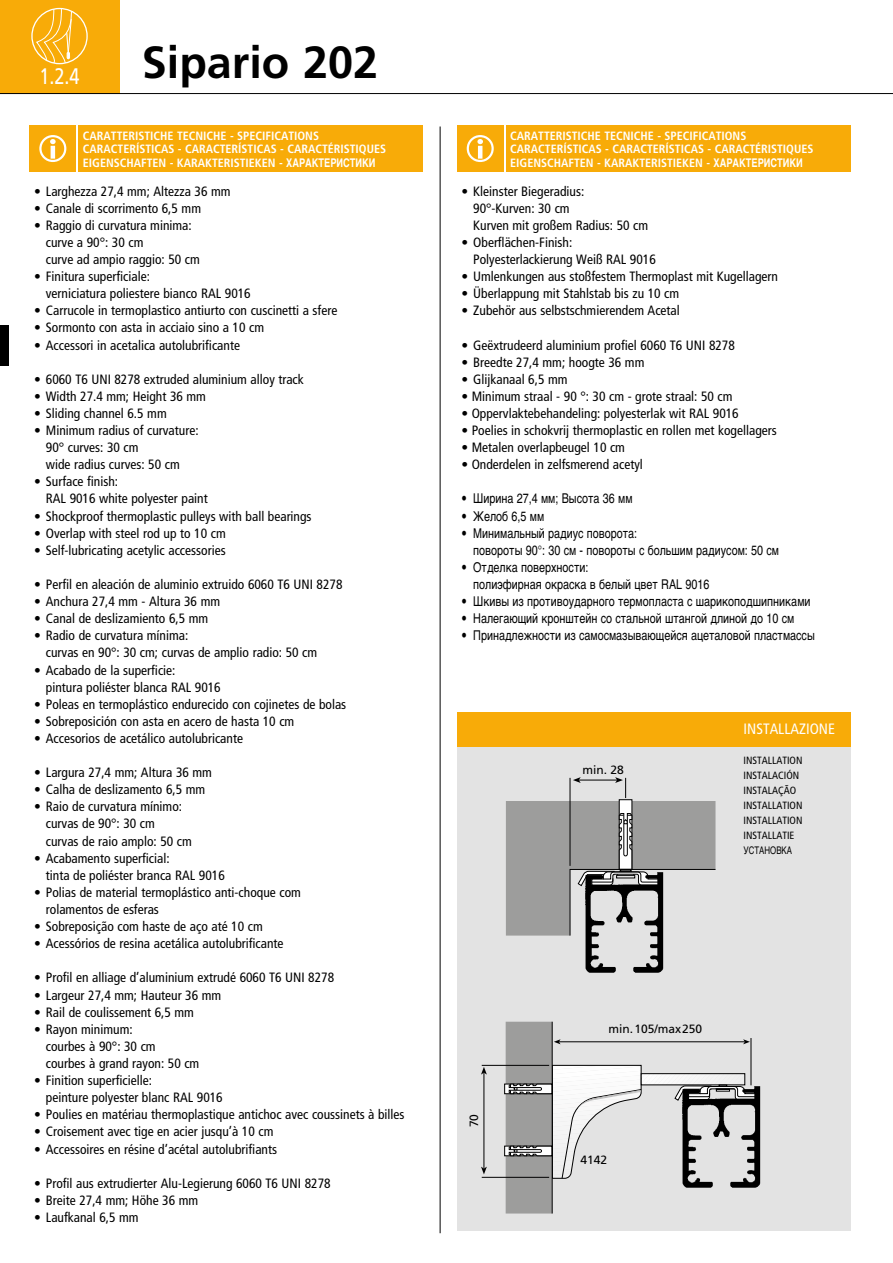
<style>
.page{position:relative;width:893px;height:1263px;background:#fff}
.page>*{position:absolute;margin:0;border:0;box-sizing:border-box;transform-origin:0 0}
.t1{font:700 45px "Frutiger";color:#000}
.t2{font:22.5px "Frutiger";color:#fff;scale:.8 1}
.t3{font:condensed 15px "Frutiger";color:#fff}
.t4{font:condensed 13.5px/17.1px "Frutiger";color:#000}
.t5{font:13.5px/17.1px "Helvetica Cyr Upright";color:#000;scale:.8 1}
.t6{font:700 condensed 12px/13.5px "Frutiger";color:#fff}
.t7{font:12px "Frutiger";color:#000}
.t8{font:condensed 10.5px/15px "Frutiger";color:#000}
.t9{font:10.5px "Helvetica Cyr Upright";color:#000;scale:.75 1}
.s1{font-family:"Helvetica Cyr";font-stretch:normal}
</style>
<div class="page">
<div style="left:0;top:325px;width:9px;height:40px;background:#000"></div>
<div style="left:0;top:0;width:119px;height:94px;background:#f8ab08"></div>
<svg style="left:32px;top:9px;width:40px;height:55px"></svg>
<hr style="left:0;top:93px;width:893px;height:1px;background:#000">
<div style="left:457px;top:746px;width:393px;height:485px;background:#e3e3e3"></div>
<img style="left:585px;top:936px;width:79px;height:37px">
<svg style="left:506px;top:777px;width:210px;height:159px"></svg>
<hr style="left:559px;top:1041px;width:186px;height:1px;background:#000">
<svg style="left:554px;top:1039px;width:7px;height:5px"></svg>
<svg style="left:743px;top:1039px;width:7px;height:5px"></svg>
<hr style="left:751px;top:1038px;width:1px;height:47px;background:#000">
<div style="left:506px;top:1022px;width:46px;height:191px;background:#9d9d9c"></div>
<hr style="left:552px;top:1022px;width:1px;height:191px;background:#000">
<div style="left:505px;top:1084px;width:47px;height:10px;background:#fff"></div>
<div style="left:504px;top:1083px;width:48px;height:11px;border:1px solid #000"></div>
<div style="left:505px;top:1146px;width:47px;height:10px;background:#fff"></div>
<div style="left:504px;top:1146px;width:48px;height:10px;border:1px solid #000"></div>
<img style="left:682px;top:1086px;width:79px;height:102px">
<svg style="left:508px;top:1064px;width:249px;height:115px"></svg>
<hr style="left:483px;top:1073px;width:1px;height:95px;background:#000">
<svg style="left:481px;top:1166px;width:6px;height:8px"></svg>
<svg style="left:481px;top:1067px;width:6px;height:7px"></svg>
<hr style="left:482px;top:1177px;width:67px;height:1px;background:#000">
<hr style="left:482px;top:1065px;width:67px;height:1px;background:#000">
<div style="left:457px;top:712px;width:393px;height:34px;background:#f8ab08"></div>
<div style="left:30px;top:125px;width:46px;height:47px;background:#f8ab08"></div>
<svg style="left:39px;top:135px;width:27px;height:27px"></svg>
<div style="left:457px;top:125px;width:46px;height:47px;background:#f8ab08"></div>
<svg style="left:467px;top:135px;width:27px;height:27px"></svg>
<div style="left:79px;top:125px;width:344px;height:47px;background:#f8ab08"></div>
<div style="left:506px;top:125px;width:344px;height:47px;background:#f8ab08"></div>
<hr style="left:440px;top:126px;width:1px;height:1107px;background:#000">
<h2 class="t2" style="left:40px;top:67px;width:52px">1.2.4</h2>
<h1 class="t1" style="left:142px;top:36px;width:238px">Sipario 202</h1>
<p class="t6" style="left:83px;top:129px;width:305px">CARATTERISTICHE TECNICHE - SPECIFICATIONS<br>CARACTERÍSTICAS - CARACTERÍSTICAS - CARACTÉRISTIQUES<br>EIGENSCHAFTEN - KARAKTERISTIEKEN - <span class="s1">ХАРАКТЕРИСТИКИ</span></p>
<p class="t6" style="left:510px;top:129px;width:305px">CARATTERISTICHE TECNICHE - SPECIFICATIONS<br>CARACTERÍSTICAS - CARACTERÍSTICAS - CARACTÉRISTIQUES<br>EIGENSCHAFTEN - KARAKTERISTIEKEN - <span class="s1">ХАРАКТЕРИСТИКИ</span></p>
<p class="t4" style="left:34px;top:183px;width:198px">• Larghezza 27,4 mm; Altezza 36 mm</p>
<p class="t4" style="left:34px;top:201px;width:169px">• Canale di scorrimento 6,5 mm</p>
<p class="t4" style="left:46px;top:218px;width:155px;text-indent:-12px">• Raggio di curvatura minima: curve a 90°: 30 cm<br>curve ad ampio raggio: 50 cm</p>
<p class="t4" style="left:46px;top:269px;width:206px;text-indent:-12px">• Finitura superficiale:<br>verniciatura poliestere bianco RAL 9016</p>
<p class="t4" style="left:34px;top:303px;width:305px">• Carrucole in termoplastico antiurto con cuscinetti a sfere</p>
<p class="t4" style="left:34px;top:320px;width:232px">• Sormonto con asta in acciaio sino a 10 cm</p>
<p class="t4" style="left:34px;top:337px;width:208px">• Accessori in acetalica autolubrificante</p>
<p class="t4" style="left:34px;top:372px;width:271px">• 6060 T6 UNI 8278 extruded aluminium alloy track</p>
<p class="t4" style="left:34px;top:389px;width:174px">• Width 27.4 mm; Height 36 mm</p>
<p class="t4" style="left:34px;top:406px;width:134px">• Sliding channel 6.5 mm</p>
<p class="t4" style="left:46px;top:423px;width:154px;text-indent:-12px">• Minimum radius of curvature:<br>90° curves: 30 cm<br>wide radius curves: 50 cm</p>
<p class="t4" style="left:46px;top:474px;width:163px;text-indent:-12px">• Surface finish:<br>RAL 9016 white polyester paint</p>
<p class="t4" style="left:34px;top:508px;width:279px">• Shockproof thermoplastic pulleys with ball bearings</p>
<p class="t4" style="left:34px;top:525px;width:193px">• Overlap with steel rod up to 10 cm</p>
<p class="t4" style="left:34px;top:543px;width:193px">• Self-lubricating acetylic accessories</p>
<p class="t4" style="left:34px;top:577px;width:310px">• Perfil en aleación de aluminio extruido 6060 T6 UNI 8278</p>
<p class="t4" style="left:34px;top:594px;width:188px">• Anchura 27,4 mm - Altura 36 mm</p>
<p class="t4" style="left:34px;top:611px;width:176px">• Canal de deslizamiento 6,5 mm</p>
<p class="t4" style="left:46px;top:628px;width:273px;text-indent:-12px">• Radio de curvatura mínima:<br>curvas en 90°: 30 cm; curvas de amplio radio: 50 cm</p>
<p class="t4" style="left:46px;top:662px;width:176px;text-indent:-12px">• Acabado de la superficie:<br>pintura poliéster blanca RAL 9016</p>
<p class="t4" style="left:34px;top:697px;width:314px">• Poleas en termoplástico endurecido con cojinetes de bolas</p>
<p class="t4" style="left:34px;top:714px;width:262px">• Sobreposición con asta en acero de hasta 10 cm</p>
<p class="t4" style="left:34px;top:731px;width:211px">• Accesorios de acetálico autolubricante</p>
<p class="t4" style="left:34px;top:765px;width:180px">• Largura 27,4 mm; Altura 36 mm</p>
<p class="t4" style="left:34px;top:782px;width:173px">• Calha de deslizamento 6,5 mm</p>
<p class="t4" style="left:46px;top:799px;width:148px;text-indent:-12px">• Raio de curvatura mínimo: curvas de 90°: 30 cm<br>curvas de raio amplo: 50 cm</p>
<p class="t4" style="left:46px;top:850px;width:180px;text-indent:-12px">• Acabamento superficial:<br>tinta de poliéster branca RAL 9016</p>
<p class="t4" style="left:46px;top:885px;width:257px;text-indent:-12px">• Polias de material termoplástico anti-choque com rolamentos de esferas</p>
<p class="t4" style="left:34px;top:919px;width:230px">• Sobreposição com haste de aço até 10 cm</p>
<p class="t4" style="left:34px;top:936px;width:251px">• Acessórios de resina acetálica autolubrificante</p>
<p class="t4" style="left:34px;top:970px;width:302px">• Profil en alliage d’aluminium extrudé 6060 T6 UNI 8278</p>
<p class="t4" style="left:34px;top:987px;width:189px">• Largeur 27,4 mm; Hauteur 36 mm</p>
<p class="t4" style="left:34px;top:1004px;width:162px">• Rail de coulissement 6,5 mm</p>
<p class="t4" style="left:46px;top:1021px;width:155px;text-indent:-12px">• Rayon minimum:<br>courbes à 90°: 30 cm<br>courbes à grand rayon: 50 cm</p>
<p class="t4" style="left:46px;top:1073px;width:178px;text-indent:-12px">• Finition superficielle:<br>peinture polyester blanc RAL 9016</p>
<p class="t4" style="left:34px;top:1107px;width:372px">• Poulies en matériau thermoplastique antichoc avec coussinets à billes</p>
<p class="t4" style="left:34px;top:1124px;width:241px">• Croisement avec tige en acier jusqu’à 10 cm</p>
<p class="t4" style="left:34px;top:1141px;width:245px">• Accessoires en résine d’acétal autolubrifiants</p>
<p class="t4" style="left:34px;top:1175px;width:298px">• Profil aus extrudierter Alu-Legierung 6060 T6 UNI 8278</p>
<p class="t4" style="left:34px;top:1193px;width:166px">• Breite 27,4 mm; Höhe 36 mm</p>
<p class="t4" style="left:34px;top:1210px;width:106px">• Laufkanal 6,5 mm</p>
<p class="t4" style="left:473px;top:183px;width:177px;text-indent:-12px">• Kleinster Biegeradius:<br>90°-Kurven: 30 cm<br>Kurven mit großem Radius: 50 cm</p>
<p class="t4" style="left:473px;top:235px;width:184px;text-indent:-12px">• Oberflächen-Finish:<br>Polyesterlackierung Weiß RAL 9016</p>
<p class="t4" style="left:461px;top:269px;width:318px">• Umlenkungen aus stoßfestem Thermoplast mit Kugellagern</p>
<p class="t4" style="left:461px;top:286px;width:219px">• Überlappung mit Stahlstab bis zu 10 cm</p>
<p class="t4" style="left:461px;top:303px;width:220px">• Zubehör aus selbstschmierendem Acetal</p>
<p class="t4" style="left:461px;top:337px;width:275px">• Geëxtrudeerd aluminium profiel 6060 T6 UNI 8278</p>
<p class="t4" style="left:461px;top:354px;width:185px">• Breedte 27,4 mm; hoogte 36 mm</p>
<p class="t4" style="left:461px;top:372px;width:108px">• Glijkanaal 6,5 mm</p>
<p class="t4" style="left:461px;top:389px;width:273px">• Minimum straal - 90 °: 30 cm - grote straal: 50 cm</p>
<p class="t4" style="left:461px;top:406px;width:279px">• Oppervlaktebehandeling: polyesterlak wit RAL 9016</p>
<p class="t4" style="left:461px;top:423px;width:317px">• Poelies in schokvrij thermoplastic en rollen met kogellagers</p>
<p class="t4" style="left:461px;top:440px;width:165px">• Metalen overlapbeugel 10 cm</p>
<p class="t4" style="left:461px;top:457px;width:183px">• Onderdelen in zelfsmerend acetyl</p>
<p class="t5" style="left:461px;top:491px;width:216px">• Ширина 27,4 мм; Высота 36 мм</p>
<p class="t5" style="left:461px;top:509px;width:105px">• Желоб 6,5 мм</p>
<p class="t5" style="left:473px;top:526px;width:384px;text-indent:-12px">• Минимальный радиус поворота:<br>повороты 90°: 30 см - повороты с большим радиусом: 50 см</p>
<p class="t5" style="left:473px;top:560px;width:297px;text-indent:-12px">• Отделка поверхности:<br>полиэфирная окраска в белый цвет RAL 9016</p>
<p class="t5" style="left:461px;top:594px;width:438px">• Шкивы из противоударного термопласта с шарикоподшипниками</p>
<p class="t5" style="left:461px;top:611px;width:418px">• Налегающий кронштейн со стальной штангой длиной до 10 см</p>
<p class="t5" style="left:461px;top:628px;width:443px">• Принадлежности из самосмазывающейся ацеталовой пластмассы</p>
<p class="t7" style="left:469px;top:1127px;width:15px;rotate:-90deg">70</p>
<p class="t7" style="left:582px;top:765px;width:43px">min. 28</p>
<p class="t3" style="left:743px;top:722px;width:93px">INSTALLAZIONE</p>
<p class="t8" style="left:743px;top:753px;width:60px">INSTALLATION<br>INSTALACIÓN<br>INSTALAÇÃO<br>INSTALLATION<br>INSTALLATION<br>INSTALLATIE</p>
<p class="t9" style="left:743px;top:846px;width:66px">УСТАНОВКА</p>
<p class="t7" style="left:608px;top:1024px;width:95px">min.105/max250</p>
<p class="t7" style="left:580px;top:1155px;width:28px">4142</p>
</div>
